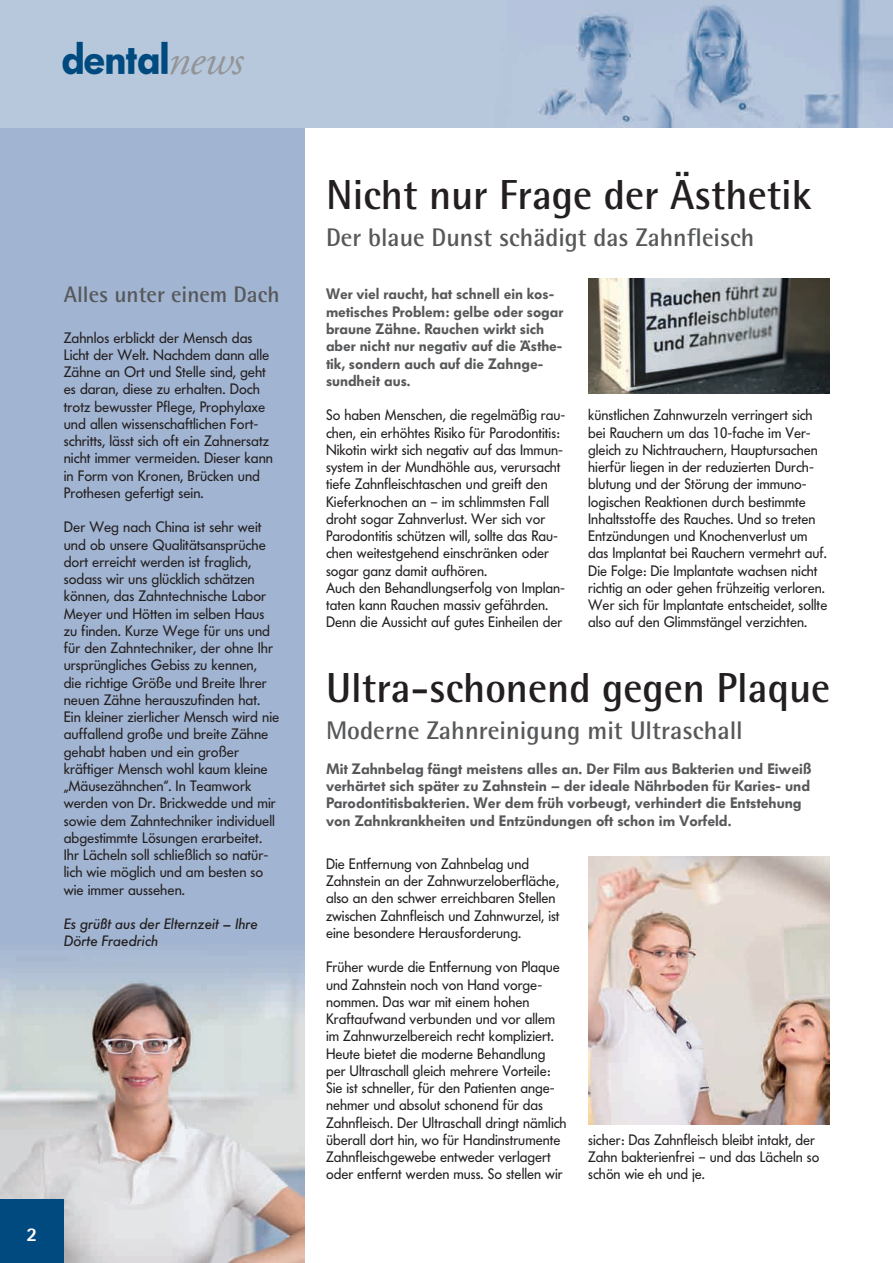
<style>
.page{position:relative;width:893px;height:1263px;background:#fff}
.page>*{position:absolute;margin:0;border:0;box-sizing:border-box;transform-origin:0 0}
.t1{font:800 43.2px "Futura BQ";letter-spacing:-.04em;color:#004a7f}
.t2{font:700 42px "Rotis Semi Sans";color:#231f20}
.t3{font:700 25.5px "Rotis Semi Sans";color:#57585a}
.t4{font:700 22.5px "Rotis Semi Sans";color:#57585a}
.t5{font:800 19.5px "Rotis Sans Serif";color:#fff}
.t6{font:15px/17.2px "Futura BQ";color:#231f20}
.t7{font:600 15px/17.2px "Futura BQ";color:#57585a}
.t8{font:italic 500 15px/17.2px "Futura BQ";color:#231f20}
.s1{font-family:"Adobe Garamond";font-weight:400;font-style:italic;font-size:44.1px;color:#939598}
</style>
<div class="page">
<div style="left:0;top:110px;width:304px;height:1153px;background:#a1b4d1"></div>
<img style="left:0;top:956px;width:304px;height:307px">
<img style="left:0;top:0;width:893px;height:128px">
<div style="left:0;top:1199px;width:64px;height:64px;background:#004a7f"></div>
<img style="left:588px;top:857px;width:241px;height:267px">
<img style="left:588px;top:279px;width:241px;height:114px">
<h1 class="t1" style="left:61px;top:34px;width:184px">dental<span class="s1">news</span></h1>
<h3 class="t4" style="left:64px;top:280px;width:217px">Alles unter einem Dach</h3>
<p class="t6" style="left:64px;top:329px;width:211px">Zahnlos erblickt der Mensch das Licht der Welt. Nachdem dann alle Zähne an Ort und Stelle sind, geht es daran, diese zu erhalten. Doch trotz bewusster Pflege, Prophylaxe und allen wissenschaftlichen Fort&shy;schritts, lässt sich oft ein Zahnersatz nicht immer vermeiden. Dieser kann in Form von Kronen, Brücken und Prothesen gefertigt sein.</p>
<p class="t6" style="left:64px;top:519px;width:217px">Der Weg nach China ist sehr weit und ob unsere Qualitätsansprüche dort erreicht werden ist fraglich, sodass wir uns glücklich schätzen können, das Zahntechnische Labor Meyer und Hötten im selben Haus zu finden. Kurze Wege für uns und für den Zahntechniker, der ohne Ihr ursprüngliches Gebiss zu kennen,<br>die richtige Größe und Breite Ihrer neuen Zähne herauszufinden hat.<br>Ein kleiner zierlicher Mensch wird nie auffallend große und breite Zähne gehabt haben und ein großer kräftiger Mensch wohl kaum kleine „Mäusezähnchen“. In Teamwork werden von Dr. Brickwedde und mir sowie dem Zahntechniker individuell abgestimmte Lösungen erarbeitet.<br>Ihr Lächeln soll schließlich so natür&shy;lich wie möglich und am besten so wie immer aussehen.</p>
<p class="t8" style="left:64px;top:915px;width:196px">Es grüßt aus der Elternzeit – Ihre<br>Dörte Fraedrich</p>
<h3 class="t5" style="left:26px;top:1222px;width:12px">2</h3>
<h2 class="t2" style="left:326px;top:169px;width:487px">Nicht nur Frage der Ästhetik</h2>
<h3 class="t3" style="left:326px;top:222px;width:430px">Der blaue Dunst schädigt das Zahnfleisch</h3>
<p class="t7" style="left:326px;top:286px;width:239px">Wer viel raucht, hat schnell ein kos&shy;metisches Problem: gelbe oder sogar braune Zähne. Rauchen wirkt sich aber nicht nur negativ auf die Ästhe&shy;tik, sondern auch auf die Zahnge&shy;sundheit aus.</p>
<p class="t6" style="left:326px;top:407px;width:241px">So haben Menschen, die regelmäßig rau&shy;chen, ein erhöhtes Risiko für Parodontitis:<br>Nikotin wirkt sich negativ auf das Immun&shy;system in der Mundhöhle aus, verursacht tiefe Zahnfleischtaschen und greift den Kieferknochen an – im schlimmsten Fall droht sogar Zahnverlust. Wer sich vor Parodontitis schützen will, sollte das Rau&shy;chen weitestgehend einschränken oder sogar ganz damit aufhören.<br>Auch den Behandlungserfolg von Implan&shy;taten kann Rauchen massiv gefährden.<br>Denn die Aussicht auf gutes Einheilen der</p>
<p class="t6" style="left:588px;top:407px;width:241px">künstlichen Zahnwurzeln verringert sich bei Rauchern um das 10-fache im Ver&shy;gleich zu Nichtrauchern, Hauptursachen hierfür liegen in der reduzierten Durch&shy;blutung und der Störung der immuno&shy;logischen Reaktionen durch bestimmte Inhaltsstoffe des Rauches. Und so treten Entzündungen und Knochenverlust um das Implantat bei Rauchern vermehrt auf.<br>Die Folge: Die Implantate wachsen nicht richtig an oder gehen frühzeitig verloren.<br>Wer sich für Implantate entscheidet, sollte also auf den Glimmstängel verzichten.</p>
<h2 class="t2" style="left:326px;top:661px;width:506px">Ultra-schonend gegen Plaque</h2>
<h3 class="t3" style="left:326px;top:715px;width:418px">Moderne Zahnreinigung mit Ultraschall</h3>
<p class="t7" style="left:326px;top:760px;width:487px">Mit Zahnbelag fängt meistens alles an. Der Film aus Bakterien und Eiweiß verhärtet sich später zu Zahnstein – der ideale Nährboden für Karies- und Parodontitisbakterien. Wer dem früh vorbeugt, verhindert die Entstehung von Zahnkrankheiten und Entzündungen oft schon im Vorfeld.</p>
<p class="t6" style="left:326px;top:855px;width:235px">Die Entfernung von Zahnbelag und Zahnstein an der Zahnwurzeloberfläche, also an den schwer erreichbaren Stellen zwischen Zahnfleisch und Zahnwurzel, ist eine besondere Herausforderung.</p>
<p class="t6" style="left:326px;top:959px;width:242px">Früher wurde die Entfernung von Plaque und Zahnstein noch von Hand vorge&shy;nommen. Das war mit einem hohen Kraftaufwand verbunden und vor allem im Zahnwurzelbereich recht kompliziert.<br>Heute bietet die moderne Behandlung per Ultraschall gleich mehrere Vorteile:<br>Sie ist schneller, für den Patienten ange&shy;nehmer und absolut schonend für das Zahnfleisch. Der Ultraschall dringt nämlich überall dort hin, wo für Handinstrumente Zahnfleischgewebe entweder verlagert oder entfernt werden muss. So stellen wir</p>
<p class="t6" style="left:588px;top:1131px;width:233px">sicher: Das Zahnfleisch bleibt intakt, der<br>Zahn bakterienfrei – und das Lächeln so schön wie eh und je.</p>
</div>
